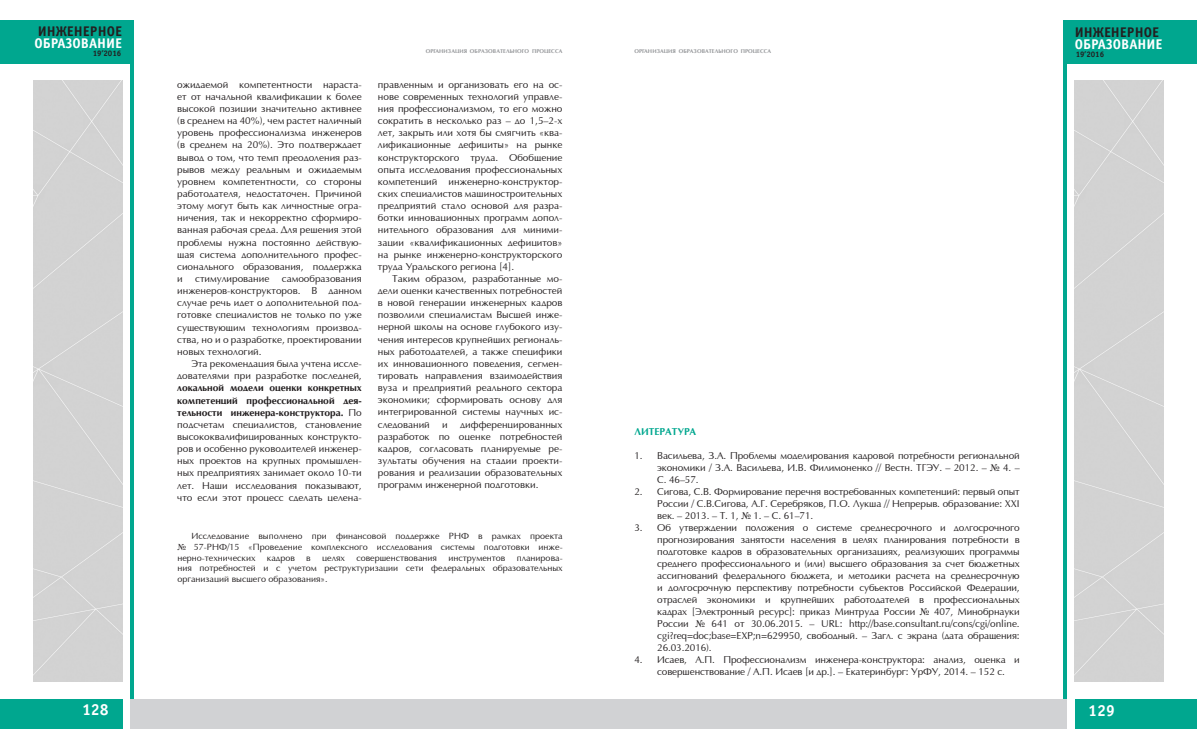
<style>
.page{position:relative;width:1197px;height:755px;background:#fff}
.page>*{position:absolute;margin:0;border:0;box-sizing:border-box;transform-origin:0 0}
.t1{font:700 16px "Officina Sans C";color:#fff}
.t2{font:700 14px "Officina Sans C";color:#fff}
.t3{font:700 14px "Officina Sans C";color:#231f20}
.t4{font:10px/12.1px "Optima";color:#231f20;text-align:justify}
.t5{font:700 10px/12.1px "AG Optima";color:#231f20;text-align:justify}
.t6{font:700 10px "AG Optima";color:#00a78f}
.t7{font:9px/10.8px "Optima";color:#231f20;text-align:justify}
.t8{font:700 8px "Officina Sans C";color:#231f20}
.t9{font:700 5.5px "AG Optima";letter-spacing:.01em;color:#939598}
.s1{font-family:"Optima";font-weight:400}
.s2{font-family:"Times New Roman"}
</style>
<div class="page">
<div style="left:1063px;top:20px;width:133px;height:43px;background:#00a78f"></div>
<div style="left:1074px;top:698px;width:122px;height:30px;background:#00a78f"></div>
<div style="left:0;top:698px;width:122px;height:30px;background:#00a78f"></div>
<div style="left:0;top:20px;width:133px;height:43px;background:#00a78f"></div>
<hr style="left:1063px;top:45px;width:3px;height:653px;background:#00a78f">
<hr style="left:130px;top:45px;width:3px;height:653px;background:#00a78f">
<div style="left:33px;top:80px;width:89px;height:601px;background:#d3d3d3"></div>
<div style="left:130px;top:698px;width:468px;height:30px;background:#d1d2d4"></div>
<div style="left:598px;top:698px;width:468px;height:30px;background:#d1d2d4"></div>
<div style="left:1074px;top:80px;width:89px;height:601px;background:#d3d3d3"></div>
<h2 class="t3" style="left:38px;top:23px;width:86px">ИНЖЕНЕРНОЕ</h2>
<h2 class="t2" style="left:34px;top:35px;width:89px">ОБРАЗОВАНИЕ</h2>
<p class="t8" style="left:93px;top:49px;width:30px">19’2016</p>
<p class="t9" style="left:426px;top:48px;width:138px">ОРГАНИЗАЦИЯ ОБРАЗОВАТЕЛЬНОГО ПРОЦЕССА</p>
<p class="t9" style="left:634px;top:48px;width:138px">ОРГАНИЗАЦИЯ ОБРАЗОВАТЕЛЬНОГО ПРОЦЕССА</p>
<p class="t4" style="left:177px;top:79px;width:186px">ожидаемой компетентности нараста&shy;ет от начальной квалификации к более высокой позиции значительно активнее (в среднем на 40%), чем растет наличный уровень профессионализма инженеров (в среднем на 20%). Это подтверждает вывод о том, что темп преодоления раз&shy;рывов между реальным и ожидаемым уровнем компетентности, со стороны работодателя, недостаточен. Причиной этому могут быть как личностные огра&shy;ничения, так и некорректно сформиро&shy;ванная рабочая среда. Для решения этой проблемы нужна постоянно действую&shy;щая система дополнительного профес&shy;сионального образования, поддержка и стимулирование самообразования инженеров-конструкторов. В данном случае речь идет о дополнительной под&shy;готовке специалистов не только по уже существующим технологиям производ&shy;ства, но и о разработке, проектировании новых технологий.</p>
<p class="t4" style="left:177px;top:358px;width:186px;text-align:right">Эта рекомендация была учтена иссле&shy;дователями при разработке последней,</p>
<p class="t5" style="left:177px;top:382px;width:186px">локальной модели оценки конкретных компетенций профессиональной дея&shy;тельности инженера-конструктора. <span class="s1">По</span></p>
<p class="t4" style="left:177px;top:418px;width:186px">подсчетам специалистов, становление высококвалифицированных конструкто&shy;ров и особенно руководителей инженер&shy;ных проектов на крупных промышлен&shy;ных предприятиях занимает около 10-ти лет. Наши исследования показывают, что если этот процесс сделать целена-</p>
<p class="t4" style="left:378px;top:79px;width:186px">правленным и организовать его на ос&shy;нове современных технологий управле&shy;ния профессионализмом, то его можно сократить в несколько раз – до 1,5–2-х лет, закрыть или хотя бы смягчить «ква&shy;лификационные дефициты» на рынке конструкторского труда. Обобщение опыта исследования профессиональных компетенций инженерно-конструктор&shy;ских специалистов машиностроительных предприятий стало основой для разра&shy;ботки инновационных программ допол&shy;нительного образования для миними&shy;зации «квалификационных дефицитов» на рынке инженерно-конструкторского труда Уральского региона [4].</p>
<p class="t4" style="left:378px;top:273px;width:186px;text-indent:14px">Таким образом, разработанные мо&shy;дели оценки качественных потребностей в новой генерации инженерных кадров позволили специалистам Высшей инже&shy;нерной школы на основе глубокого изу&shy;чения интересов крупнейших региональ&shy;ных работодателей, а также специфики их инновационного поведения, сегмен&shy;тировать направления взаимодействия вуза и предприятий реального сектора экономики; сформировать основу для интегрированной системы научных ис&shy;следований и дифференцированных разработок по оценке потребностей кадров, согласовать планируемые ре&shy;зультаты обучения на стадии проекти&shy;рования и реализации образовательных программ инженерной подготовки.</p>
<p class="t6" style="left:634px;top:426px;width:63px">ЛИТЕРАТУРА</p>
<p class="t4" style="left:657px;top:450px;width:364px;text-indent:-23px">1. Васильева, З.А. Проблемы моделирования кадровой потребности региональной экономики / З.А. Васильева, И.В. Филимоненко // Вестн. ТГЭУ. – 2012. – <span class="s2">№</span> 4. – С. 46–57.</p>
<p class="t4" style="left:657px;top:486px;width:364px;text-indent:-23px">2. Сигова, С.В. Формирование перечня востребованных компетенций: первый опыт России / С.В.Сигова, А.Г. Серебряков, П.О. Лукша // Непрерыв. образование: XXI век. – 2013. – Т. 1, <span class="s2">№</span> 1. – С. 61–71.</p>
<p class="t4" style="left:657px;top:522px;width:364px;text-indent:-23px">3. Об утверждении положения о системе среднесрочного и долгосрочного прогнозирования занятости населения в целях планирования потребности в подготовке кадров в образовательных организациях, реализующих программы среднего профессионального и (или) высшего образования за счет бюджетных ассигнований федерального бюджета, и методики расчета на среднесрочную и долгосрочную перспективу потребности субъектов Российской Федерации, отраслей экономики и крупнейших работодателей в профессиональных кадрах [Электронный ресурс]: приказ Минтруда России <span class="s2">№</span> 407, Минобрнауки России <span class="s2">№</span> 641 от 30.06.2015. – URL: http://base.consultant.ru/cons/cgi/online. cgi?req=doc;base=EXP;n=629950, свободный. – Загл. с экрана (дата обращения:<br>26.03.2016).</p>
<p class="t4" style="left:657px;top:654px;width:364px;text-indent:-23px">4. Исаев, А.П. Профессионализм инженера-конструктора: анализ, оценка и совершенствование / А.П. Исаев [и др.]. – Екатеринбург: УрФУ, 2014. – 152 с.</p>
<p class="t7" style="left:177px;top:530px;width:386px;text-indent:14px">Исследование выполнено при финансовой поддержке РНФ в рамках проекта <span class="s2">№</span> 57-РНФ/15 «Проведение комплексного исследования системы подготовки инже&shy;нерно-технических</p>
<p class="t7" style="left:177px;top:552px;width:386px;text-indent:339px">планирова&shy;ния потребностей и с учетом реструктуризации сети федеральных образовательных организаций высшего образования».</p>
<p class="t7" style="left:267px;top:552px;width:30px">кадров</p>
<p class="t7" style="left:306px;top:552px;width:6px">в</p>
<p class="t7" style="left:322px;top:552px;width:24px">целях</p>
<p class="t7" style="left:356px;top:552px;width:82px">совершенствования</p>
<p class="t7" style="left:448px;top:552px;width:58px">инструментов</p>
<h2 class="t3" style="left:1074px;top:24px;width:86px">ИНЖЕНЕРНОЕ</h2>
<h2 class="t2" style="left:1074px;top:36px;width:89px">ОБРАЗОВАНИЕ</h2>
<p class="t8" style="left:1075px;top:49px;width:30px">19’2016</p>
<h1 class="t1" style="left:82px;top:700px;width:28px">128</h1>
<h1 class="t1" style="left:1088px;top:700px;width:28px">129</h1>
</div>
